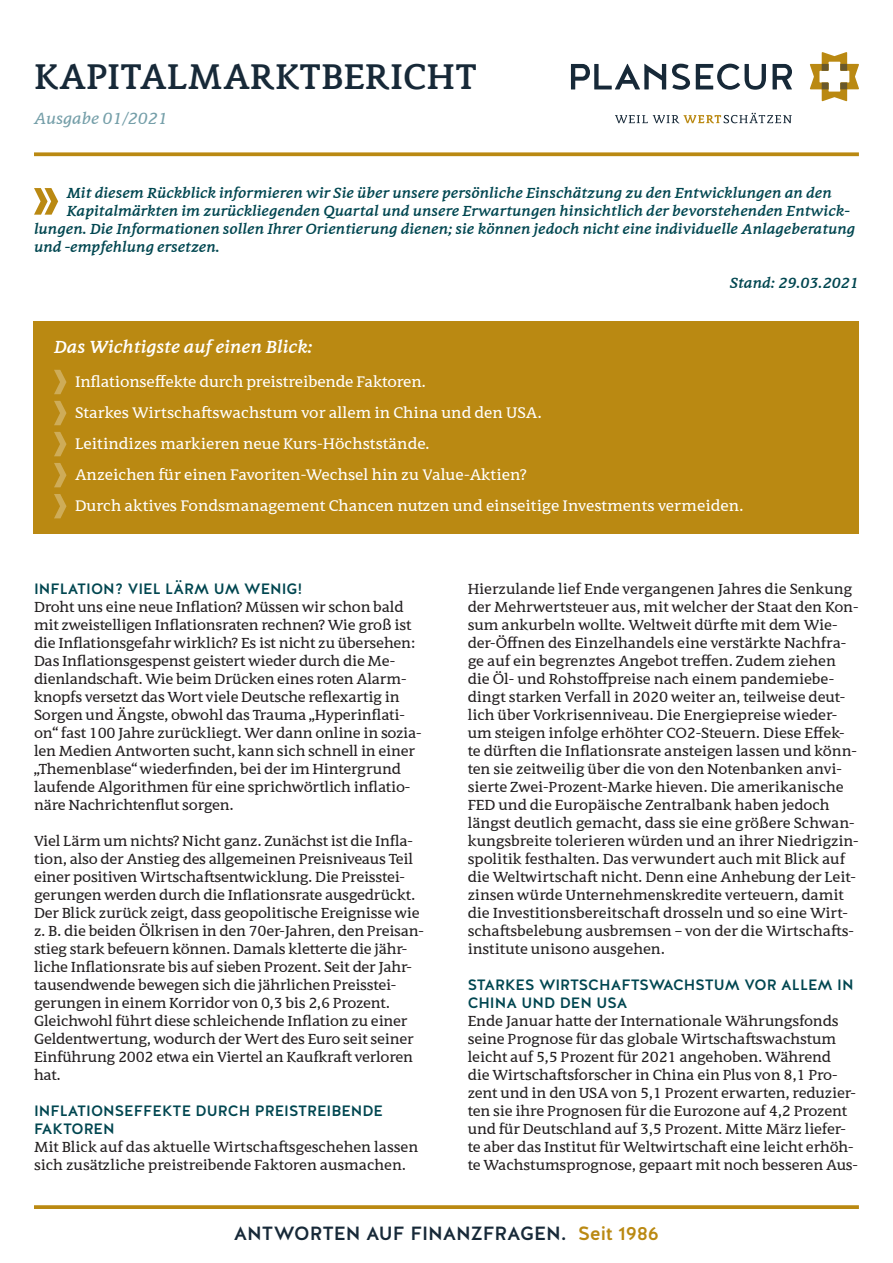
<style>
.page{position:relative;width:893px;height:1263px;background:#fff}
.page>*{position:absolute;margin:0;border:0;box-sizing:border-box;transform-origin:0 0}
.Header__Newsletter{font:500 36.75px "Filo Pro";letter-spacing:.015em;color:#172938}
.t1{font:500 19.05px "Halis GR";letter-spacing:-.005em;color:#172938}
.t2{font:italic 500 18px "Filo Pro";color:#fff}
.Ausgabe__Datum{font:italic 16.5px "Filo Pro";color:#759fa9}
.t3{font:15.75px "Filo Pro";color:#fff}
.Fließtext_schwarz{font:15px/18px "Filo Pro";letter-spacing:-.01em;color:#231f20}
.Fließtext_schwarz-2{font:italic 500 15px "Filo Pro";color:#004650}
.Fließtext_schwarz-3{font:500 15px/18px "Halis GR";color:#004650}
.Zwischenheadline_Ver{font:500 15px "Halis GR";color:#004650}
.s1{color:#ba8912}
</style>
<div class="page">
<svg style="left:615px;top:113px;width:177px;height:10px"></svg>
<svg style="left:571px;top:64px;width:95px;height:25px"></svg>
<svg style="left:672px;top:64px;width:18px;height:26px"></svg>
<svg style="left:696px;top:64px;width:70px;height:26px"></svg>
<svg style="left:773px;top:64px;width:19px;height:25px"></svg>
<svg style="left:810px;top:52px;width:49px;height:49px"></svg>
<svg style="left:34px;top:152px;width:825px;height:4px;background:#c1952a"></svg>
<svg style="left:34px;top:1205px;width:825px;height:4px;background:#be9020"></svg>
<svg style="left:34px;top:188px;width:24px;height:27px"></svg>
<div style="left:34px;top:321px;width:825px;height:213px;background:#ba8912"></div>
<svg style="left:54px;top:370px;width:12px;height:24px"></svg>
<svg style="left:54px;top:401px;width:12px;height:24px"></svg>
<svg style="left:54px;top:432px;width:12px;height:24px"></svg>
<svg style="left:54px;top:463px;width:12px;height:24px"></svg>
<svg style="left:54px;top:494px;width:12px;height:24px"></svg>
<p class="Header__Newsletter" style="left:34px;top:53px;width:444px">KAPITALMARKTBERICHT</p>
<p class="Ausgabe__Datum" style="left:34px;top:108px;width:135px">Ausgabe 01/2021</p>
<p class="Fließtext_schwarz-2" style="left:67px;top:183px;width:767px">Mit diesem Rückblick informieren wir Sie über unsere persönliche Einschätzung zu den Entwicklungen an den</p>
<p class="Fließtext_schwarz-2" style="left:67px;top:201px;width:785px">Kapitalmärkten im zurückliegenden Quartal und unsere Erwartungen hinsichtlich der bevorstehenden Entwick-</p>
<p class="Fließtext_schwarz-2" style="left:34px;top:219px;width:823px">lungen. Die Informationen sollen Ihrer Orientierung dienen; sie können jedoch nicht eine individuelle Anlageberatung</p>
<p class="Fließtext_schwarz-2" style="left:34px;top:237px;width:188px">und -empfehlung ersetzen.</p>
<p class="Fließtext_schwarz-2" style="left:730px;top:273px;width:130px">Stand: 29.03.2021</p>
<p class="t2" style="left:54px;top:336px;width:260px">Das Wichtigste auf einen Blick:</p>
<p class="t3" style="left:75px;top:372px;width:353px">Inflationseffekte durch preistreibende Faktoren.</p>
<p class="t3" style="left:75px;top:403px;width:469px">Starkes Wirtschaftswachstum vor allem in China und den USA.</p>
<p class="t3" style="left:75px;top:434px;width:356px">Leitindizes markieren neue Kurs-Höchststände.</p>
<p class="t3" style="left:75px;top:465px;width:453px">Anzeichen für einen Favoriten-Wechsel hin zu Value-Aktien?</p>
<p class="t3" style="left:75px;top:496px;width:670px">Durch aktives Fondsmanagement Chancen nutzen und einseitige Investments vermeiden.</p>
<p class="Zwischenheadline_Ver" style="left:34px;top:579px;width:270px">INFLATION? VIEL LÄRM UM WENIG!</p>
<p class="Fließtext_schwarz" style="left:34px;top:598px;width:389px">Droht uns eine neue Inflation? Müssen wir schon bald mit zweistelligen Inflationsraten rechnen? Wie groß ist die Inflationsgefahr wirklich? Es ist nicht zu übersehen:<br>Das Inflationsgespenst geistert wieder durch die Me&shy;dienlandschaft. Wie beim Drücken eines roten Alarm&shy;knopfs versetzt das Wort viele Deutsche reflexartig in Sorgen und Ängste, obwohl das Trauma „Hyperinflati&shy;on“ fast 100 Jahre zurückliegt. Wer dann online in sozia&shy;len Medien Antworten sucht, kann sich schnell in einer „Themenblase“ wiederfinden, bei der im Hintergrund laufende Algorithmen für eine sprichwörtlich inflatio&shy;näre Nachrichtenflut sorgen.</p>
<p class="Fließtext_schwarz" style="left:34px;top:832px;width:392px">Viel Lärm um nichts? Nicht ganz. Zunächst ist die Infla&shy;tion, also der Anstieg des allgemeinen Preisniveaus Teil einer positiven Wirtschaftsentwicklung. Die Preisstei&shy;gerungen werden durch die Inflationsrate ausgedrückt.<br>Der Blick zurück zeigt, dass geopolitische Ereignisse wie z. B. die beiden Ölkrisen in den 70er-Jahren, den Preisan&shy;stieg stark befeuern können. Damals kletterte die jähr&shy;liche Inflationsrate bis auf sieben Prozent. Seit der Jahr&shy;tausendwende bewegen sich die jährlichen Preisstei&shy;gerungen in einem Korridor von 0,3 bis 2,6 Prozent.<br>Gleichwohl führt diese schleichende Inflation zu einer Geldentwertung, wodurch der Wert des Euro seit seiner Einführung 2002 etwa ein Viertel an Kaufkraft verloren hat.</p>
<p class="Fließtext_schwarz-3" style="left:34px;top:1102px;width:350px">INFLATIONSEFFEKTE DURCH PREISTREIBENDE</p>
<p class="Fließtext_schwarz-3" style="left:34px;top:1120px;width:82px">FAKTOREN</p>
<p class="Fließtext_schwarz" style="left:34px;top:1138px;width:386px">Mit Blick auf das aktuelle Wirtschaftsgeschehen lassen sich zusätzliche preistreibende Faktoren ausmachen.</p>
<p class="Fließtext_schwarz" style="left:468px;top:580px;width:392px">Hierzulande lief Ende vergangenen Jahres die Senkung der Mehrwertsteuer aus, mit welcher der Staat den Kon&shy;sum ankurbeln wollte. Weltweit dürfte mit dem Wie&shy;der-Öffnen des Einzelhandels eine verstärkte Nachfra&shy;ge auf ein begrenztes Angebot treffen. Zudem ziehen die Öl- und Rohstoffpreise nach einem pandemiebe&shy;dingt starken Verfall in 2020 weiter an, teilweise deut&shy;lich über Vorkrisenniveau. Die Energiepreise wieder&shy;um steigen infolge erhöhter CO2-Steuern. Diese Effek&shy;te dürften die Inflationsrate ansteigen lassen und könn&shy;ten sie zeitweilig über die von den Notenbanken anvi&shy;sierte Zwei-Prozent-Marke hieven. Die amerikanische FED und die Europäische Zentralbank haben jedoch längst deutlich gemacht, dass sie eine größere Schwan&shy;kungsbreite tolerieren würden und an ihrer Niedrigzin&shy;spolitik festhalten. Das verwundert auch mit Blick auf die Weltwirtschaft nicht. Denn eine Anhebung der Leit&shy;zinsen würde Unternehmenskredite verteuern, damit die Investitionsbereitschaft drosseln und so eine Wirt&shy;schaftsbelebung ausbremsen – von der die Wirtschafts&shy;institute unisono ausgehen.</p>
<p class="Fließtext_schwarz-3" style="left:468px;top:976px;width:387px">STARKES WIRTSCHAFTSWACHSTUM VOR ALLEM IN<br>CHINA UND DEN USA</p>
<p class="Fließtext_schwarz" style="left:468px;top:1012px;width:392px">Ende Januar hatte der Internationale Währungsfonds seine Prognose für das globale Wirtschaftswachstum leicht auf 5,5 Prozent für 2021 angehoben. Während<br>die Wirtschaftsforscher in China ein Plus von 8,1 Pro&shy;zent und in den USA von 5,1 Prozent erwarten, reduzier&shy;ten sie ihre Prognosen für die Eurozone auf 4,2 Prozent und für Deutschland auf 3,5 Prozent. Mitte März liefer&shy;te aber das Institut für Weltwirtschaft eine leicht erhöh&shy;te Wachstumsprognose, gepaart mit noch besseren Aus-</p>
<p class="t1" style="left:234px;top:1221px;width:427px">ANTWORTEN AUF FINANZFRAGEN. <span class="s1">Seit 1986</span></p>
</div>
